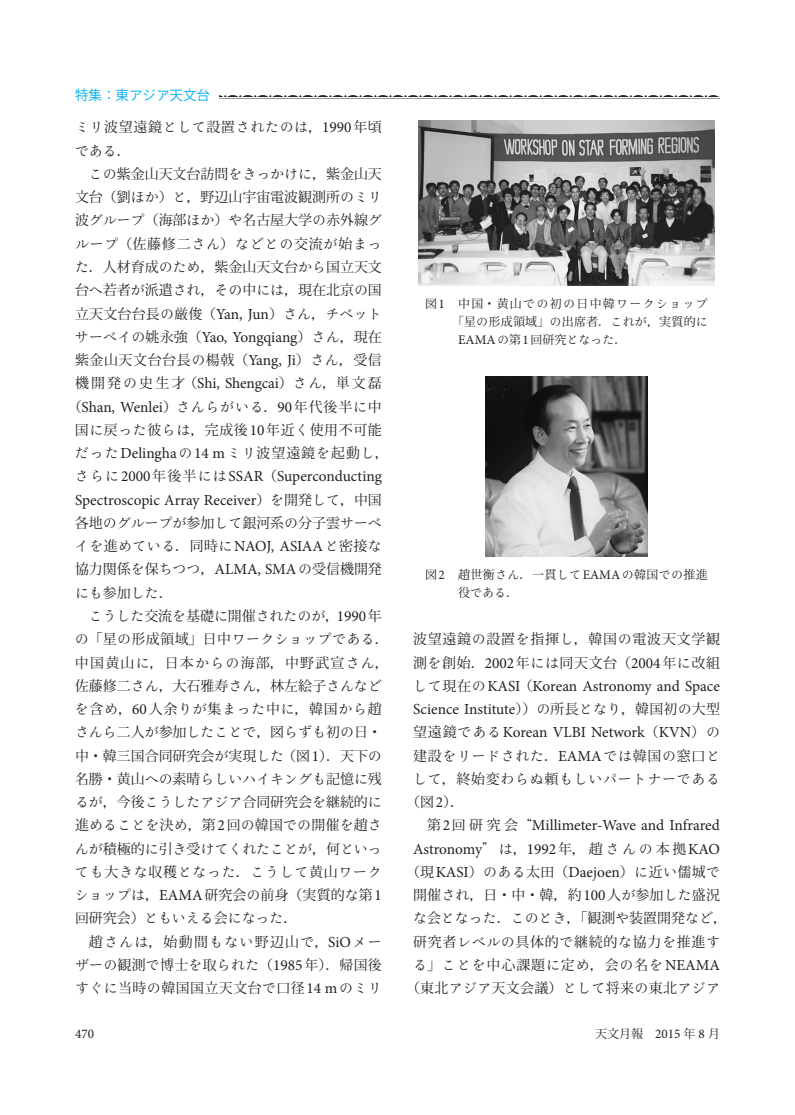
<style>
.page{position:relative;width:795px;height:1115px;background:#fff}
.page>*{position:absolute;margin:0;border:0;box-sizing:border-box;transform-origin:0 0}
.t1{font:15.3px/23.2px "Minion Pro";letter-spacing:-.005em;color:#231f20}
.t2{font:13.95px/23.2px "Koz Min Pro";letter-spacing:.015em;color:#231f20;text-align:justify}
.t3{font:13.95px/23.2px "Ryo Text Plus N";color:#231f20}
.t4{font:13.95px/23.2px "Koz Min Pro";letter-spacing:.05em;color:#231f20;text-align:center}
.t5{font:13.95px/23.2px "Koz Min Pro";letter-spacing:.045em;color:#231f20}
.t6{font:13.95px/23.2px "Koz Min Pro";letter-spacing:.055em;color:#231f20}
.t7{font:13.95px/23.2px "Ryo Text Plus N";letter-spacing:.055em;color:#231f20}
.t8{font:13.95px/23.2px "Ryo Text Plus N";letter-spacing:.05em;color:#231f20}
.t9{font:13.95px "Koz Min Pro";letter-spacing:.04em;color:#231f20}
.t10{font:13.95px "Ryo Text Plus N";letter-spacing:.03em;color:#231f20}
.t11{font:13.95px "Ryo Text Plus N";letter-spacing:.06em;color:#231f20}
.t12{font:13.5px "Koz Go Pro";color:#00aeef}
.t13{font:13.2px "Minion Pro";color:#231f20}
.t14{font:12px/18px "Koz Min Pro";letter-spacing:.02em;color:#231f20;text-align:right}
.t15{font:12px "Ryo Text Plus N";color:#231f20}
.s1{font-family:"Koz Min Pro"}
.s2{font-family:"Ryo Gothic Plus N"}
.s3{font-family:"Minion Pro";font-size:15.3px}
.s4{font-family:"Ryo Text Plus N"}
.s5{font-family:"Ryo Text Plus N";font-size:13.95px}
.s6{font-family:"Koz Min Pro";font-size:13.95px}
.s7{font-family:"Minion Pro";font-size:13.2px}
.s8{font-family:"Ryo Text Plus N";font-size:12px}
.s9{font-family:"Koz Min Pro";font-size:12px}
.s10{font-family:"Ryumin Pro";font-size:13.95px}
</style>
<div class="page">
<img style="left:219px;top:95px;width:501px;height:4px">
<img style="left:418px;top:120px;width:297px;height:165px">
<img style="left:486px;top:376px;width:161px;height:180px">
<p class="t12" style="left:75px;top:86px;width:136px">特集<span class="s1">：</span>東<span class="s2">アジア</span>天文台</p>
<p class="t8" style="left:75px;top:116px;width:308px">ミリ<span class="s1">波望遠鏡</span>として<span class="s1">設置</span>されたのは<span class="s1">，</span><span class="s3">1990</span><span class="s1">年頃</span>である<span class="s1">．</span></p>
<p class="t2" style="left:75px;top:162px;width:308px;text-indent:14px"><span class="s4">この</span>紫金山天文台訪問<span class="s4">をきっかけに</span>，紫金山天文台（劉<span class="s4">ほか</span>）<span class="s4">と</span>，野辺山宇宙電波観測所<span class="s4">のミリ</span>波<span class="s4">グループ</span>（海部<span class="s4">ほか</span>）<span class="s4">や</span>名古屋大学<span class="s4">の</span>赤外線<span class="s4">グ</span></p>
<p class="t11" style="left:75px;top:235px;width:308px">ループ<span class="s1">（佐藤修二</span>さん<span class="s1">）</span>などとの<span class="s1">交流</span>が<span class="s1">始</span>まっ</p>
<p class="t2" style="left:75px;top:255px;width:308px"><span class="s4">た</span>．人材育成<span class="s4">のため</span>，紫金山天文台<span class="s4">から</span>国立天文台<span class="s4">へ</span>若者<span class="s4">が</span>派遣<span class="s4">され</span>，<span class="s4">その</span>中<span class="s4">には</span>，現在北京<span class="s4">の</span>国立天文台台長<span class="s4">の</span>厳俊（<span class="s3">Yan, Jun</span>）<span class="s4">さん</span>，<span class="s4">チベット</span></p>
<p class="t1" style="left:75px;top:325px;width:308px"><span class="s5">サーベイの</span><span class="s6">姚永強（</span>Yao, Yongqiang<span class="s6">）</span><span class="s5">さん</span><span class="s6">，現在</span></p>
<p class="t5" style="left:75px;top:348px;width:308px">紫金山天文台台長<span class="s4">の</span>楊戟（<span class="s3">Yang, Ji</span>）<span class="s4">さん</span>，受信機開発<span class="s4">の</span>史生才（<span class="s3">Shi, Shengcai</span>）<span class="s4">さん</span>，単文磊</p>
<p class="t1" style="left:68px;top:395px;width:316px"><span class="s6">（</span>Shan, Wenlei<span class="s6">）</span><span class="s5">さんらがいる</span><span class="s6">．</span>90<span class="s6">年代後半</span><span class="s5">に</span><span class="s6">中</span></p>
<p class="t9" style="left:75px;top:420px;width:308px">国<span class="s4">に</span>戻<span class="s4">った</span>彼<span class="s4">らは</span>，完成後<span class="s3">10</span>年近<span class="s4">く</span>使用不可能</p>
<p class="t1" style="left:75px;top:441px;width:315px"><span class="s5">だった</span>Delingha<span class="s5">の</span>14 m<span class="s5">ミリ</span><span class="s6">波望遠鏡</span><span class="s5">を</span><span class="s6">起動</span><span class="s5">し</span><span class="s6">，</span><span class="s5">さらに</span>2000<span class="s6">年後半</span><span class="s5">には</span>SSAR<span class="s6">（</span>Superconducting<br>Spectroscopic Array Receiver<span class="s6">）</span><span class="s5">を</span><span class="s6">開発</span><span class="s5">して</span><span class="s6">，中国</span></p>
<p class="t3" style="left:75px;top:511px;width:308px"><span class="s1">各地</span>のグループが<span class="s1">参加</span>して<span class="s1">銀河系</span>の<span class="s1">分子雲</span>サーベ</p>
<p class="t1" style="left:75px;top:534px;width:308px"><span class="s5">イを</span><span class="s6">進</span><span class="s5">めている</span><span class="s6">．同時</span><span class="s5">に</span>NAOJ, ASIAA<span class="s5">と</span><span class="s6">密接</span><span class="s5">な</span></p>
<p class="t2" style="left:75px;top:557px;width:308px">協力関係<span class="s4">を</span>保<span class="s4">ちつつ</span>，<span class="s3">ALMA, SMA</span><span class="s4">の</span>受信機開発</p>
<p class="t3" style="left:75px;top:581px;width:99px">にも<span class="s1">参加</span>した<span class="s1">．</span></p>
<p class="t3" style="left:89px;top:604px;width:295px">こうした<span class="s1">交流</span>を<span class="s1">基礎</span>に<span class="s1">開催</span>されたのが<span class="s1">，</span><span class="s3">1990</span><span class="s1">年</span></p>
<p class="t10" style="left:75px;top:630px;width:315px">の<span class="s1">「星</span>の<span class="s1">形成領域」日中</span>ワークショップである<span class="s1">．</span></p>
<p class="t2" style="left:75px;top:650px;width:315px">中国黄山<span class="s4">に</span>，日本<span class="s4">からの</span>海部，中野武宣<span class="s4">さん</span>，佐藤修二<span class="s4">さん</span>，大石雅寿<span class="s4">さん</span>，林左絵子<span class="s4">さんなど</span></p>
<p class="t3" style="left:75px;top:697px;width:308px">を<span class="s1">含</span>め<span class="s1">，</span><span class="s3">60</span><span class="s1">人余</span>りが<span class="s1">集</span>まった<span class="s1">中</span>に<span class="s1">，韓国</span>から<span class="s1">趙</span>さんら<span class="s1">二人</span>が<span class="s1">参加</span>したことで<span class="s1">，図</span>らずも<span class="s1">初</span>の<span class="s1">日・</span></p>
<p class="t2" style="left:75px;top:743px;width:308px">中・韓三国合同研究会<span class="s4">が</span>実現<span class="s4">した</span>（図<span class="s3">1</span>）．天下<span class="s4">の</span></p>
<p class="t3" style="left:75px;top:767px;width:308px;text-align:justify"><span class="s1">名勝・黄山</span>への<span class="s1">素晴</span>らしいハイキングも<span class="s1">記憶</span>に<span class="s1">残</span>るが<span class="s1">，今後</span>こうしたアジア<span class="s1">合同研究会</span>を<span class="s1">継続的</span>に<span class="s1">進</span>めることを<span class="s1">決</span>め<span class="s1">，第</span><span class="s3">2</span><span class="s1">回</span>の<span class="s1">韓国</span>での<span class="s1">開催</span>を<span class="s1">趙</span>さんが<span class="s1">積極的</span>に<span class="s1">引</span>き<span class="s1">受</span>けてくれたことが<span class="s1">，何</span>といっても<span class="s1">大</span>きな<span class="s1">収穫</span>となった<span class="s1">．</span>こうして<span class="s1">黄山</span>ワーク</p>
<p class="t2" style="left:75px;top:882px;width:308px"><span class="s4">ショップは</span>，<span class="s3">EAMA</span>研究会<span class="s4">の</span>前身（実質的<span class="s4">な</span>第<span class="s3">1</span></p>
<p class="t3" style="left:75px;top:906px;width:224px"><span class="s1">回研究会）</span>ともいえる<span class="s1">会</span>になった<span class="s1">．</span></p>
<p class="t2" style="left:75px;top:929px;width:308px;text-indent:14px">趙<span class="s4">さんは</span>，始動間<span class="s4">もない</span>野辺山<span class="s4">で</span>，<span class="s3">SiO</span><span class="s4">メーザーの</span>観測<span class="s4">で</span>博士<span class="s4">を</span>取<span class="s4">られた</span>（<span class="s3">1985</span>年）．帰国後<span class="s4">すぐに</span>当時<span class="s4">の</span>韓国国立天文台<span class="s4">で</span>口径<span class="s3">14 m</span><span class="s4">のミリ</span></p>
<p class="t14" style="left:425px;top:294px;width:284px">図<span class="s7">1</span> 中国・黄山<span class="s4">での</span>初<span class="s4">の</span>日中韓<span class="s4">ワークショップ</span>「星<span class="s4">の</span>形成領域」<span class="s4">の</span>出席者．<span class="s4">これが</span>，実質的<span class="s4">に</span></p>
<p class="t13" style="left:458px;top:331px;width:170px">EAMA<span class="s8">の</span><span class="s9">第</span>1<span class="s9">回研究</span><span class="s8">となった</span><span class="s9">．</span></p>
<p class="t14" style="left:425px;top:564px;width:284px">図<span class="s7">2</span> 趙世衡<span class="s4">さん</span>．一貫<span class="s4">して</span><span class="s7">EAMA</span><span class="s4">の</span>韓国<span class="s4">での</span>推進</p>
<p class="t15" style="left:458px;top:584px;width:61px"><span class="s1">役</span>である<span class="s1">．</span></p>
<p class="t6" style="left:413px;top:627px;width:308px">波望遠鏡<span class="s4">の</span>設置<span class="s4">を</span>指揮<span class="s4">し</span>，韓国<span class="s4">の</span>電波天文学観測<span class="s4">を</span>創始．<span class="s3">2002</span>年<span class="s4">には</span>同天文台（<span class="s3">2004</span>年<span class="s4">に</span>改組</p>
<p class="t1" style="left:413px;top:674px;width:308px;text-align:justify"><span class="s5">して</span><span class="s6">現在</span><span class="s5">の</span>KASI <span class="s6">（</span>Korean Astronomy and Space Science Institute<span class="s6">））</span><span class="s5">の</span><span class="s6">所長</span><span class="s5">となり</span><span class="s6">，韓国初</span><span class="s5">の</span><span class="s6">大型望遠鏡</span><span class="s5">である</span>Korean VLBI Network<span class="s6">（</span>KVN<span class="s6">）</span><span class="s5">の</span></p>
<p class="t7" style="left:413px;top:743px;width:308px"><span class="s1">建設</span>をリードされた<span class="s1">．</span><span class="s3">EAMA</span>では<span class="s1">韓国</span>の<span class="s1">窓口</span>として<span class="s1">，終始変</span>わらぬ<span class="s1">頼</span>もしいパートナーである</p>
<p class="t2" style="left:406px;top:789px;width:59px">（図<span class="s3">2</span>）．</p>
<p class="t1" style="left:406px;top:813px;width:315px;text-align:right"><span class="s6">第</span>2<span class="s6">回研究会</span><span class="s10">“</span>Millimeter-Wave and Infrared<br>Astronomy<span class="s10">”</span> <span class="s5">は</span><span class="s6">，</span>1992<span class="s6">年，趙</span><span class="s5">さんの</span><span class="s6">本拠</span>KAO<span class="s6">（現</span>KASI<span class="s6">）</span><span class="s5">のある</span><span class="s6">太田（</span>Daejoen<span class="s6">）</span><span class="s5">に</span><span class="s6">近</span><span class="s5">い</span><span class="s6">儒城</span><span class="s5">で</span></p>
<p class="t2" style="left:413px;top:882px;width:308px">開催<span class="s4">され</span>，日・中・韓，約<span class="s3">100</span>人<span class="s4">が</span>参加<span class="s4">した</span>盛況</p>
<p class="t3" style="left:413px;top:906px;width:315px">な<span class="s1">会</span>となった<span class="s1">．</span>このとき<span class="s1">，「観測</span>や<span class="s1">装置開発</span>など<span class="s1">，</span></p>
<p class="t4" style="left:406px;top:929px;width:315px">研究者<span class="s4">レベルの</span>具体的<span class="s4">で</span>継続的<span class="s4">な</span>協力<span class="s4">を</span>推進<span class="s4">する</span>」<span class="s4">ことを</span>中心課題<span class="s4">に</span>定<span class="s4">め</span>，会<span class="s4">の</span>名<span class="s4">を</span><span class="s3">NEAMA</span>（東北<span class="s4">アジア</span>天文会議）<span class="s4">として</span>将来<span class="s4">の</span>東北<span class="s4">アジア</span></p>
<p class="t13" style="left:75px;top:1024px;width:21px">470</p>
<p class="t14" style="left:595px;top:1023px;width:126px">天文月報　<span class="s7">2015</span> 年 <span class="s7">8</span> 月</p>
</div>
